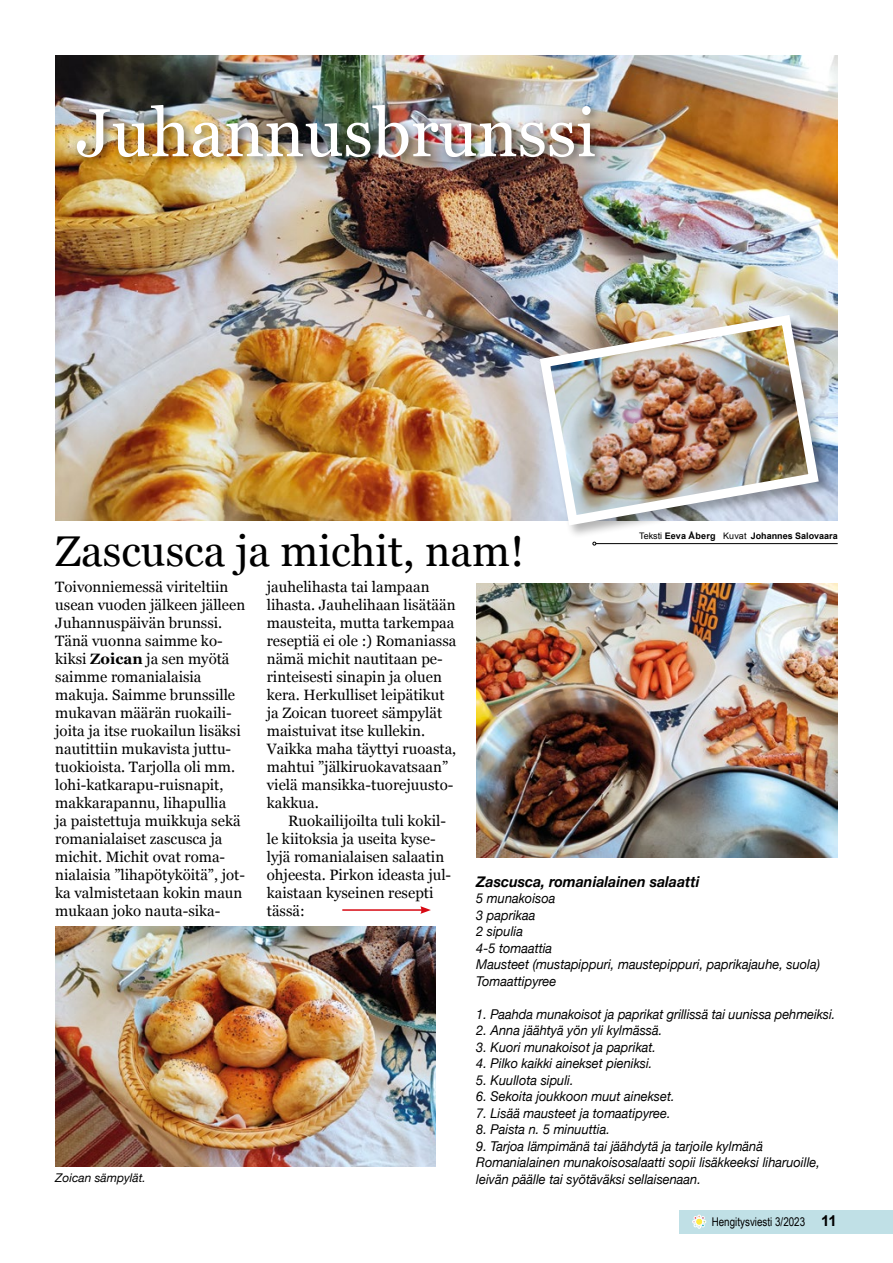
<style>
.page{position:relative;width:893px;height:1263px;background:#fff}
.page>*{position:absolute;margin:0;border:0;box-sizing:border-box;transform-origin:0 0}
.t1{font:67.8px "Georgia";color:#fff}
.t2{font:43.05px "Georgia";color:#000}
.t3{font:15px/18px "Georgia";color:#000}
.t4{font:italic 700 15px "Helvetica Neue";color:#000;scale:.95 1}
.t5{font:italic 13.5px/16.5px "Helvetica Neue";color:#000;scale:.95 1}
.t6{font:12px "Arial Narrow";color:#000}
.t7{font:italic 12px "Helvetica Neue";color:#000}
.t8{font:700 9px "Arial";color:#000}
.s1{font-weight:400}
.s2{font-weight:700}
.s3{font-family:"Arial";font-weight:700;font-size:15px}
</style>
<div class="page">
<div style="left:679px;top:1210px;width:214px;height:23px;background:#c0e0e6"></div>
<svg style="left:692px;top:1215px;width:14px;height:13px"></svg>
<img style="left:55px;top:55px;width:783px;height:465px">
<div style="left:538px;top:313px;width:294px;height:226px;background:#000;opacity:.3"></div>
<img style="left:535px;top:310px;width:289px;height:221px">
<div style="left:72px;top:100px;width:534px;height:68px;background:#000;opacity:.5"></div>
<img style="left:55px;top:926px;width:381px;height:240px">
<hr style="left:596px;top:543px;width:242px;height:1px;background:#000">
<img style="left:476px;top:584px;width:362px;height:273px">
<hr style="left:342px;top:909px;width:81px;height:2px;background:#d70913">
<svg style="left:420px;top:906px;width:11px;height:8px"></svg>
<h1 class="t1" style="left:77px;top:83px;width:521px">Juhannusbrunssi</h1>
<h2 class="t2" style="left:55px;top:520px;width:470px">Zascusca ja michit, nam!</h2>
<p class="t8" style="left:639px;top:530px;width:200px"><span class="s1">Teksti</span> Eeva Åberg <span class="s1">Kuvat</span> Johannes Salovaara</p>
<p class="t3" style="left:55px;top:577px;width:192px">Toivonniemessä viriteltiin usean vuoden jälkeen jälleen<br>Juhannuspäivän brunssi.<br>Tänä vuonna saimme ko&shy;kiksi <span class="s2">Zoican</span> ja sen myötä saimme romanialaisia makuja. Saimme brunssille mukavan määrän ruokaili&shy;joita ja itse ruokailun lisäksi nautittiin mukavista juttu&shy;tuokioista. Tarjolla oli mm. lohi-katkarapu-ruisnapit, makkarapannu, lihapullia<br>ja paistettuja muikkuja sekä romanialaiset zascusca ja michit. Michit ovat roma&shy;nialaisia ”lihapötyköitä”, jot&shy;ka valmistetaan kokin maun mukaan joko nauta-sika-</p>
<p class="t3" style="left:267px;top:577px;width:191px">jauhelihasta tai lampaan lihasta. Jauhelihaan lisätään mausteita, mutta tarkempaa reseptiä ei ole :) Romaniassa nämä michit nautitaan pe&shy;rinteisesti sinapin ja oluen kera. Herkulliset leipätikut ja Zoican tuoreet sämpylät maistuivat itse kullekin.<br>Vaikka maha täyttyi ruoasta, mahtui ”jälkiruokavatsaan” vielä mansikka-tuorejuusto&shy;kakkua.</p>
<p class="t3" style="left:267px;top:811px;width:186px;text-indent:21px">Ruokailijoilta tuli kokil&shy;le kiitoksia ja useita kyse&shy;lyjä romanialaisen salaatin ohjeesta. Pirkon ideasta jul&shy;kaistaan kyseinen resepti tässä:</p>
<p class="t4" style="left:476px;top:870px;width:237px">Zascusca, romanialainen salaatti</p>
<p class="t5" style="left:476px;top:891px;width:363px">5 munakoisoa<br>3 paprikaa<br>2 sipulia<br>4-5 tomaattia<br>Mausteet (mustapippuri, maustepippuri, paprikajauhe, suola)<br>Tomaattipyree</p>
<p class="t5" style="left:476px;top:1006px;width:380px">1. Paahda munakoisot ja paprikat grillissä tai uunissa pehmeiksi.</p>
<p class="t5" style="left:476px;top:1023px;width:197px">2. Anna jäähtyä yön yli kylmässä.</p>
<p class="t5" style="left:476px;top:1039px;width:191px">3. Kuori munakoisot ja paprikat.</p>
<p class="t5" style="left:476px;top:1056px;width:187px">4. Pilko kaikki ainekset pieniksi.</p>
<p class="t5" style="left:476px;top:1072px;width:104px">5. Kuullota sipuli.</p>
<p class="t5" style="left:476px;top:1089px;width:210px">6. Sekoita joukkoon muut ainekset.</p>
<p class="t5" style="left:476px;top:1105px;width:206px">7. Lisää mausteet ja tomaatipyree.</p>
<p class="t5" style="left:476px;top:1122px;width:142px">8. Paista n. 5 minuuttia.</p>
<p class="t5" style="left:476px;top:1138px;width:363px">9. Tarjoa lämpimänä tai jäähdytä ja tarjoile kylmänä<br>Romanialainen munakoisosalaatti sopii lisäkkeeksi liharuoille,</p>
<p class="t7" style="left:55px;top:1169px;width:92px">Zoican sämpylät.</p>
<p class="t5" style="left:476px;top:1171px;width:238px">leivän päälle tai syötäväksi sellaisenaan.</p>
<p class="t6" style="left:712px;top:1213px;width:127px">Hengitysviesti 3/2023 <span class="s3">11</span></p>
</div>
